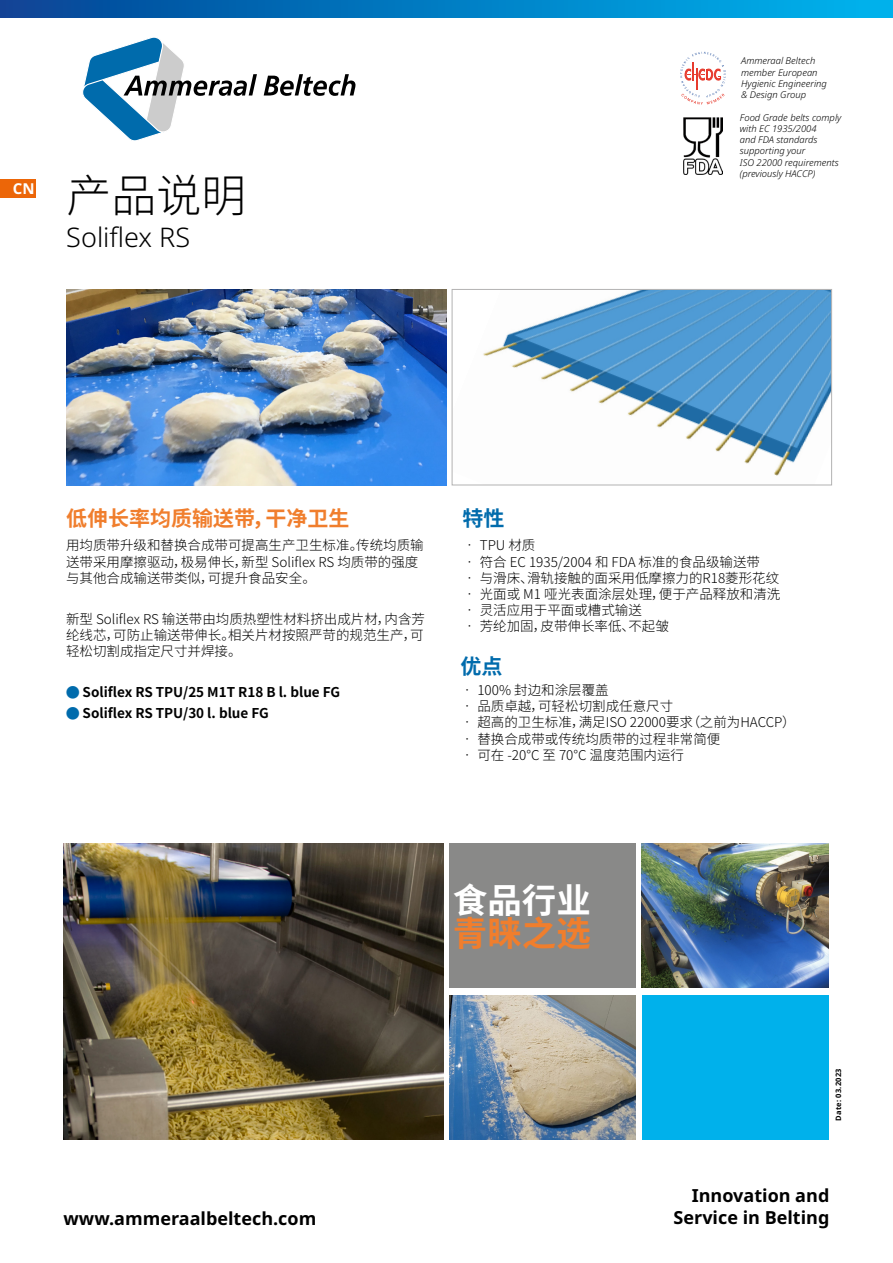
<style>
.page{position:relative;width:893px;height:1263px;background:#fff}
.page>*{position:absolute;margin:0;border:0;box-sizing:border-box;transform-origin:0 0}
.t1{font:300 45px "Noto Sans CJ Ksc";color:#000}
.t2{font:700 34.5px "Noto Sans CJ Ksc";color:#fff}
.t3{font:700 34.5px "Noto Sans CJ Ksc";color:#f07e2d}
.t4{font:300 27px "Noto Sans";color:#000}
.t5{font:700 21px "Noto Sans CJ Ksc";color:#f07e2d}
.t6{font:700 21px "Noto Sans CJ Ksc";color:#006bac}
.t7{font:700 18px/21.6px "Noto Sans";color:#000;text-align:right}
.t8{font:700 15px "Noto Sans";color:#fff}
.t9{font:300 13.5px/16.2px "Noto Sans CJ Ksc";color:#000}
.t10{font:700 13.5px/20.4px "Noto Sans CJ Ksc";color:#000}
.t11{font:italic 300 9.45px/11.2px "Noto Sans";color:#000}
.t12{font:700 7.5px "Noto Sans";letter-spacing:.03em;color:#000}
.s1{font-family:"Harvey Balls";font-weight:400;color:#006bac}
</style>
<div class="page">
<svg style="left:82px;top:37px;width:175px;height:104px"></svg>
<svg style="left:264px;top:74px;width:91px;height:22px"></svg>
<div style="left:0;top:0;width:893px;height:18px;background:linear-gradient(to right,#054496,#00b6ef)"></div>
<div style="left:0;top:179px;width:35px;height:19px;background:#ec6608"></div>
<img style="left:64px;top:843px;width:379px;height:297px">
<img style="left:642px;top:843px;width:186px;height:145px">
<img style="left:449px;top:995px;width:187px;height:145px">
<div style="left:642px;top:995px;width:186px;height:145px;background:#00b1eb"></div>
<img style="left:67px;top:289px;width:379px;height:196px">
<img style="left:483px;top:291px;width:347px;height:185px">
<div style="left:452px;top:289px;width:380px;height:196px;border:1px solid #b3b2b2"></div>
<div style="left:449px;top:843px;width:187px;height:145px;background:#898988"></div>
<svg style="left:680px;top:52px;width:46px;height:53px"></svg>
<img style="left:683px;top:118px;width:39px;height:57px">
<p class="t8" style="left:13px;top:178px;width:23px">CN</p>
<h1 class="t1" style="left:66px;top:171px;width:182px">产品说明</h1>
<h3 class="t4" style="left:66px;top:218px;width:125px">Soliflex RS</h3>
<p class="t11" style="left:741px;top:56px;width:87px">Ammeraal Beltech member European<br>Hygienic Engineering &amp; Design Group</p>
<p class="t11" style="left:740px;top:112px;width:103px">Food Grade belts comply with EC 1935/2004<br>and FDA standards supporting your<br>ISO 22000 requirements (previously HACCP)</p>
<h3 class="t5" style="left:66px;top:506px;width:285px">低伸长率均质输送带，干净卫生</h3>
<p class="t9" style="left:66px;top:538px;width:359px">用均质带升级和替换合成带可提高生产卫生标准。传统均质输送带采用摩擦驱动，极易伸长，新型 Soliflex RS 均质带的强度与其他合成输送带类似，可提升食品安全。</p>
<p class="t9" style="left:66px;top:611px;width:361px;text-align:justify">新型 Soliflex RS 输送带由均质热塑性材料挤出成片材，内含芳纶线芯，可防止输送带伸长。相关片材按照严苛的规范生产，可轻松切割成指定尺寸并焊接。</p>
<p class="t10" style="left:66px;top:682px;width:276px"><span class="s1">4</span> Soliflex RS TPU/25 M1T R18 B l. blue FG<br><span class="s1">4</span> Soliflex RS TPU/30 l. blue FG</p>
<h3 class="t6" style="left:462px;top:506px;width:43px">特性</h3>
<p class="t9" style="left:463px;top:538px;width:74px">• TPU 材质</p>
<p class="t9" style="left:463px;top:554px;width:299px">• 符合 EC 1935/2004 和 FDA 标准的食品级输送带</p>
<p class="t9" style="left:463px;top:570px;width:318px">• 与滑床、滑轨接触的面采用低摩擦力的R18菱形花纹</p>
<p class="t9" style="left:463px;top:586px;width:319px">• 光面或 M1 哑光表面涂层处理，便于产品释放和清洗</p>
<p class="t9" style="left:463px;top:602px;width:181px">• 灵活应用于平面或槽式输送</p>
<p class="t9" style="left:463px;top:619px;width:208px">• 芳纶加固，皮带伸长率低、不起皱</p>
<h3 class="t6" style="left:460px;top:655px;width:43px">优点</h3>
<p class="t9" style="left:460px;top:682px;width:150px">• 100% 封边和涂层覆盖</p>
<p class="t9" style="left:460px;top:698px;width:214px">• 品质卓越，可轻松切割成任意尺寸</p>
<p class="t9" style="left:460px;top:715px;width:337px">• 超高的卫生标准，满足ISO 22000要求（之前为HACCP）</p>
<p class="t9" style="left:460px;top:731px;width:262px">• 替换合成带或传统均质带的过程非常简便</p>
<p class="t9" style="left:460px;top:747px;width:225px">• 可在 -20°C 至 70°C 温度范围内运行</p>
<h3 class="t7" style="left:64px;top:1208px;width:254px">www.ammeraalbeltech.com</h3>
<h2 class="t2" style="left:453px;top:881px;width:139px">食品行业</h2>
<h2 class="t3" style="left:453px;top:914px;width:139px">青睐之选</h2>
<p class="t12" style="left:833px;top:1121px;width:54px;rotate:-90deg">Date: 03.2023</p>
<h3 class="t7" style="left:674px;top:1185px;width:157px">Innovation and<br>Service in Belting</h3>
</div>
